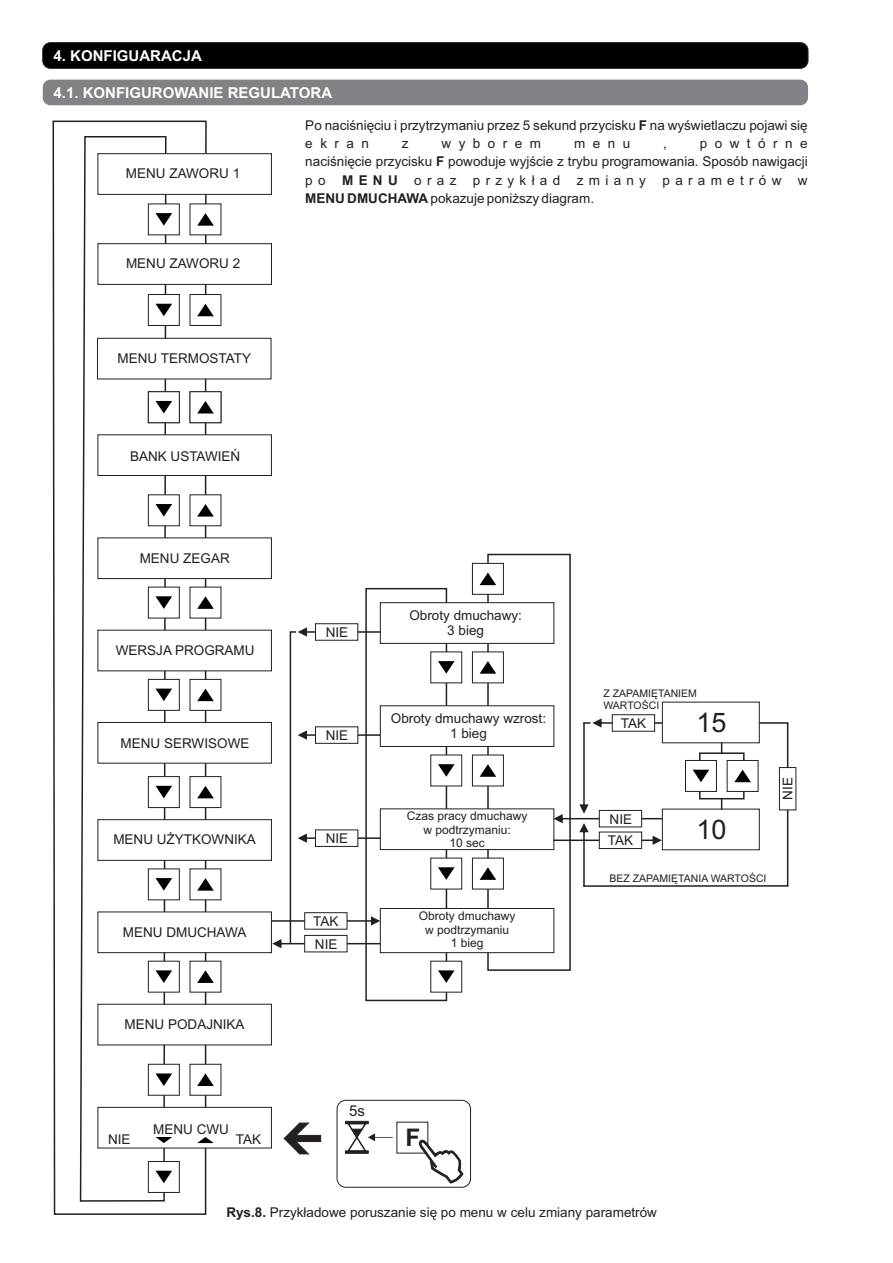
<style>
.page{position:relative;width:893px;height:1263px;background:#fff}
.page>*{position:absolute;margin:0;border:0;box-sizing:border-box;transform-origin:0 0}
.t1{font:27px "Arial";color:#231f20}
.t2{font:700 24.3px "Arial";color:#231f20}
.t3{font:700 15px "Arial";color:#fff}
.t4{font:15px "Arial";color:#231f20}
.t5{font:13.5px/18.1px "Arial";color:#231f20}
.t6{font:13.5px "Arial";letter-spacing:.555em;color:#231f20}
.t7{font:12px/13.4px "Arial";color:#231f20;text-align:center}
.t8{font:10.5px/11.7px "Arial";color:#231f20}
.s1{font-weight:700}
</style>
<div class="page">
<div style="left:43px;top:42px;width:765px;height:26px;background:#000;border:1px solid #231f20;border-radius:8px"></div>
<div style="left:43px;top:80px;width:765px;height:25px;background:#808285;border-radius:8px"></div>
<svg style="left:52px;top:120px;width:155px;height:1095px"></svg>
<svg style="left:79px;top:135px;width:88px;height:1067px"></svg>
<svg style="left:148px;top:1063px;width:32px;height:33px"></svg>
<svg style="left:189px;top:1063px;width:33px;height:33px"></svg>
<svg style="left:97px;top:1106px;width:175px;height:43px"></svg>
<svg style="left:284px;top:1123px;width:37px;height:31px"></svg>
<svg style="left:345px;top:1121px;width:118px;height:62px"></svg>
<div style="left:337px;top:1100px;width:134px;height:87px;border:1px solid #231f20;border-radius:9px"></div>
<svg style="left:148px;top:494px;width:32px;height:32px"></svg>
<svg style="left:189px;top:494px;width:33px;height:32px"></svg>
<svg style="left:97px;top:434px;width:175px;height:42px"></svg>
<svg style="left:97px;top:153px;width:175px;height:42px"></svg>
<svg style="left:97px;top:243px;width:175px;height:42px"></svg>
<svg style="left:148px;top:391px;width:32px;height:32px"></svg>
<svg style="left:189px;top:391px;width:33px;height:32px"></svg>
<svg style="left:148px;top:294px;width:32px;height:32px"></svg>
<svg style="left:189px;top:294px;width:33px;height:32px"></svg>
<svg style="left:148px;top:203px;width:32px;height:33px"></svg>
<svg style="left:189px;top:203px;width:33px;height:33px"></svg>
<svg style="left:97px;top:338px;width:175px;height:42px"></svg>
<svg style="left:97px;top:537px;width:700px;height:509px"></svg>
<svg style="left:148px;top:1161px;width:32px;height:32px"></svg>
<p class="t3" style="left:54px;top:50px;width:150px">4. KONFIGUARACJA</p>
<p class="t3" style="left:54px;top:87px;width:280px">4.1. KONFIGUROWANIE REGULATORA</p>
<p class="t5" style="left:305px;top:118px;width:504px">Po naciœniêciu i przytrzymaniu przez 5 sekund przycisku <span class="s1">F</span> na wyœwietlaczu pojawi siê ekran</p>
<p class="t5" style="left:305px;top:136px;width:504px;text-align:justify;text-indent:394px">powtórne naciœniêcie przycisku <span class="s1">F</span> powoduje wyjœcie z trybu programowania. Sposób nawigacji po <span class="s1">MENU</span> oraz przyk³ad zmiany parametrów w <span class="s1">MENU DMUCHAWA</span> pokazuje poni¿szy diagram.</p>
<p class="t5" style="left:402px;top:136px;width:8px">z</p>
<p class="t6" style="left:441px;top:139px;width:101px">wyborem</p>
<p class="t5" style="left:574px;top:136px;width:58px">menu</p>
<p class="t5" style="left:663px;top:136px;width:5px">,</p>
<p class="t5" style="left:126px;top:166px;width:116px">MENU ZAWORU 1</p>
<p class="t5" style="left:126px;top:256px;width:116px">MENU ZAWORU 2</p>
<p class="t5" style="left:118px;top:351px;width:135px">MENU TERMOSTATY</p>
<p class="t5" style="left:130px;top:448px;width:112px">BANK USTAWIEÑ</p>
<p class="t5" style="left:140px;top:550px;width:92px">MENU ZEGAR</p>
<p class="t5" style="left:116px;top:643px;width:140px">WERSJA PROGRAMU</p>
<p class="t5" style="left:121px;top:735px;width:130px">MENU SERWISOWE</p>
<p class="t5" style="left:113px;top:831px;width:144px">MENU U¯YTKOWNIKA</p>
<p class="t5" style="left:326px;top:624px;width:24px">NIE</p>
<p class="t5" style="left:326px;top:727px;width:24px">NIE</p>
<p class="t5" style="left:326px;top:830px;width:24px">NIE</p>
<p class="t5" style="left:123px;top:924px;width:125px">MENU DMUCHAWA</p>
<p class="t5" style="left:313px;top:911px;width:27px;line-height:22.8px">TAK<br>NIE</p>
<p class="t5" style="left:409px;top:609px;width:114px;line-height:15.1px;text-align:center">Obroty dmuchawy:<br>3 bieg</p>
<p class="t5" style="left:391px;top:712px;width:157px;line-height:15.1px;text-align:center">Obroty dmuchawy wzrost:<br>1 bieg</p>
<p class="t7" style="left:407px;top:810px;width:122px">Czas pracy dmuchawy w podtrzymaniu:<br>10 sec</p>
<p class="t7" style="left:419px;top:910px;width:98px">Obroty dmuchawy w podtrzymaniu<br>1 bieg</p>
<p class="t8" style="left:603px;top:689px;width:95px">Z ZAPAMIÊTANIEM<br>WARTOŒCI</p>
<p class="t5" style="left:621px;top:715px;width:27px">TAK</p>
<h1 class="t1" style="left:696px;top:712px;width:32px">15</h1>
<p class="t5" style="left:610px;top:811px;width:24px">NIE</p>
<p class="t5" style="left:608px;top:832px;width:27px">TAK</p>
<h1 class="t1" style="left:696px;top:819px;width:32px">10</h1>
<p class="t8" style="left:609px;top:873px;width:158px">BEZ ZAPAMIÊTANIA WARTOŒCI</p>
<p class="t5" style="left:780px;top:800px;width:24px;rotate:-90deg">NIE</p>
<p class="t5" style="left:125px;top:1017px;width:122px">MENU PODAJNIKA</p>
<p class="t5" style="left:138px;top:1025px;width:113px">MENU PODAJNIK</p>
<p class="t4" style="left:349px;top:1105px;width:17px">5s</p>
<p class="t5" style="left:153px;top:1121px;width:77px">MENU CWU</p>
<p class="t5" style="left:108px;top:1131px;width:24px">NIE</p>
<p class="t5" style="left:236px;top:1131px;width:27px">TAK</p>
<h2 class="t2" style="left:405px;top:1128px;width:16px">F</h2>
<p class="t5" style="left:226px;top:1204px;width:432px"><span class="s1">Rys.8.</span> Przyk³adowe poruszanie siê po menu w celu zmiany parametrów</p>
</div>
